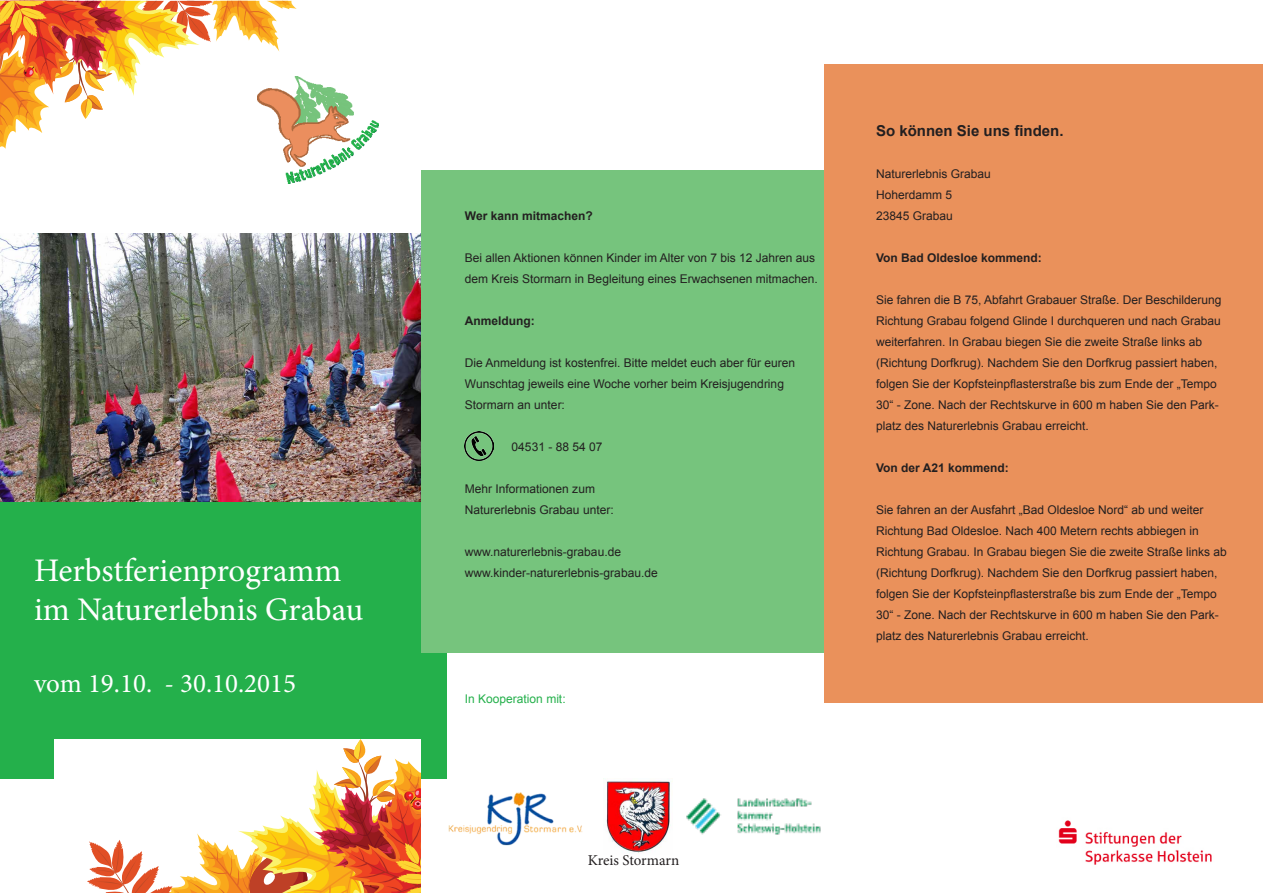
<style>
.page{position:relative;width:1263px;height:893px;background:#fff}
.page>*{position:absolute;margin:0;border:0;box-sizing:border-box;transform-origin:0 0}
.t1{font:33px/39.6px "Minion Pro";color:#fff}
.t2{font:27px "Minion Pro";color:#fff}
.t3{font:700 15px "Arial";color:#231f20}
.t4{font:15px "Minion Pro";letter-spacing:-.005em;color:#231f20}
.t5{font:12px/21px "Arial";color:#231f20}
.t6{font:700 12px "Arial";color:#231f20}
.t7{font:12px "Arial";color:#24b04b}
</style>
<div class="page">
<div style="left:0;top:406px;width:447px;height:372px;background:#24b04b"></div>
<div style="left:421px;top:170px;width:421px;height:483px;background:#76c47d"></div>
<img style="left:0;top:234px;width:421px;height:267px">
<svg style="left:0;top:0;width:297px;height:149px"></svg>
<svg style="left:54px;top:740px;width:368px;height:153px"></svg>
<img style="left:258px;top:77px;width:121px;height:107px">
<img style="left:1058px;top:820px;width:154px;height:45px">
<div style="left:825px;top:64px;width:438px;height:638px;background:#ea915b"></div>
<img style="left:465px;top:432px;width:28px;height:28px">
<img style="left:686px;top:798px;width:135px;height:37px">
<img style="left:603px;top:778px;width:68px;height:75px">
<img style="left:448px;top:792px;width:134px;height:53px">
<h1 class="t1" style="left:34px;top:550px;width:331px">Herbstferienprogramm im Naturerlebnis Grabau</h1>
<h2 class="t2" style="left:34px;top:666px;width:264px">vom 19.10. - 30.10.2015</h2>
<p class="t6" style="left:465px;top:207px;width:129px">Wer kann mitmachen?</p>
<p class="t5" style="left:465px;top:247px;width:354px">Bei allen Aktionen können Kinder im Alter von 7 bis 12 Jahren aus dem Kreis Stormarn in Begleitung eines Erwachsenen mitmachen.</p>
<p class="t6" style="left:465px;top:312px;width:71px">Anmeldung:</p>
<p class="t5" style="left:465px;top:352px;width:332px">Die Anmeldung ist kostenfrei. Bitte meldet euch aber für euren<br>Wunschtag jeweils eine Woche vorher beim Kreisjugendring<br>Stormarn an unter:</p>
<p class="t5" style="left:512px;top:436px;width:92px">04531 - 88 54 07</p>
<p class="t5" style="left:465px;top:478px;width:150px">Mehr Informationen zum<br>Naturerlebnis Grabau unter:</p>
<p class="t5" style="left:465px;top:541px;width:194px">www.naturerlebnis-grabau.de www.kinder-naturerlebnis-grabau.de</p>
<p class="t7" style="left:465px;top:690px;width:102px">In Kooperation mit:</p>
<p class="t3" style="left:876px;top:120px;width:189px">So können Sie uns finden.</p>
<p class="t5" style="left:876px;top:163px;width:116px">Naturerlebnis Grabau<br>Hoherdamm 5<br>23845 Grabau</p>
<p class="t6" style="left:876px;top:249px;width:167px">Von Bad Oldesloe kommend:</p>
<p class="t5" style="left:876px;top:289px;width:347px">Sie fahren die B 75, Abfahrt Grabauer Straße. Der Beschilderung Richtung Grabau folgend Glinde I durchqueren und nach Grabau weiterfahren. In Grabau biegen Sie die zweite Straße links ab (Richtung Dorfkrug). Nachdem Sie den Dorfkrug passiert haben, folgen Sie der Kopfsteinpflasterstraße bis zum Ende der „Tempo 30“ - Zone. Nach der Rechtskurve in 600 m haben Sie den Park&shy;platz des Naturerlebnis Grabau erreicht.</p>
<p class="t6" style="left:876px;top:459px;width:134px">Von der A21 kommend:</p>
<p class="t5" style="left:876px;top:499px;width:352px">Sie fahren an der Ausfahrt „Bad Oldesloe Nord“ ab und weiter Richtung Bad Oldesloe. Nach 400 Metern rechts abbiegen in Richtung Grabau. In Grabau biegen Sie die zweite Straße links ab (Richtung Dorfkrug). Nachdem Sie den Dorfkrug passiert haben, folgen Sie der Kopfsteinpflasterstraße bis zum Ende der „Tempo 30“ - Zone. Nach der Rechtskurve in 600 m haben Sie den Park&shy;platz des Naturerlebnis Grabau erreicht.</p>
<p class="t4" style="left:588px;top:850px;width:93px">Kreis Stormarn</p>
</div>
